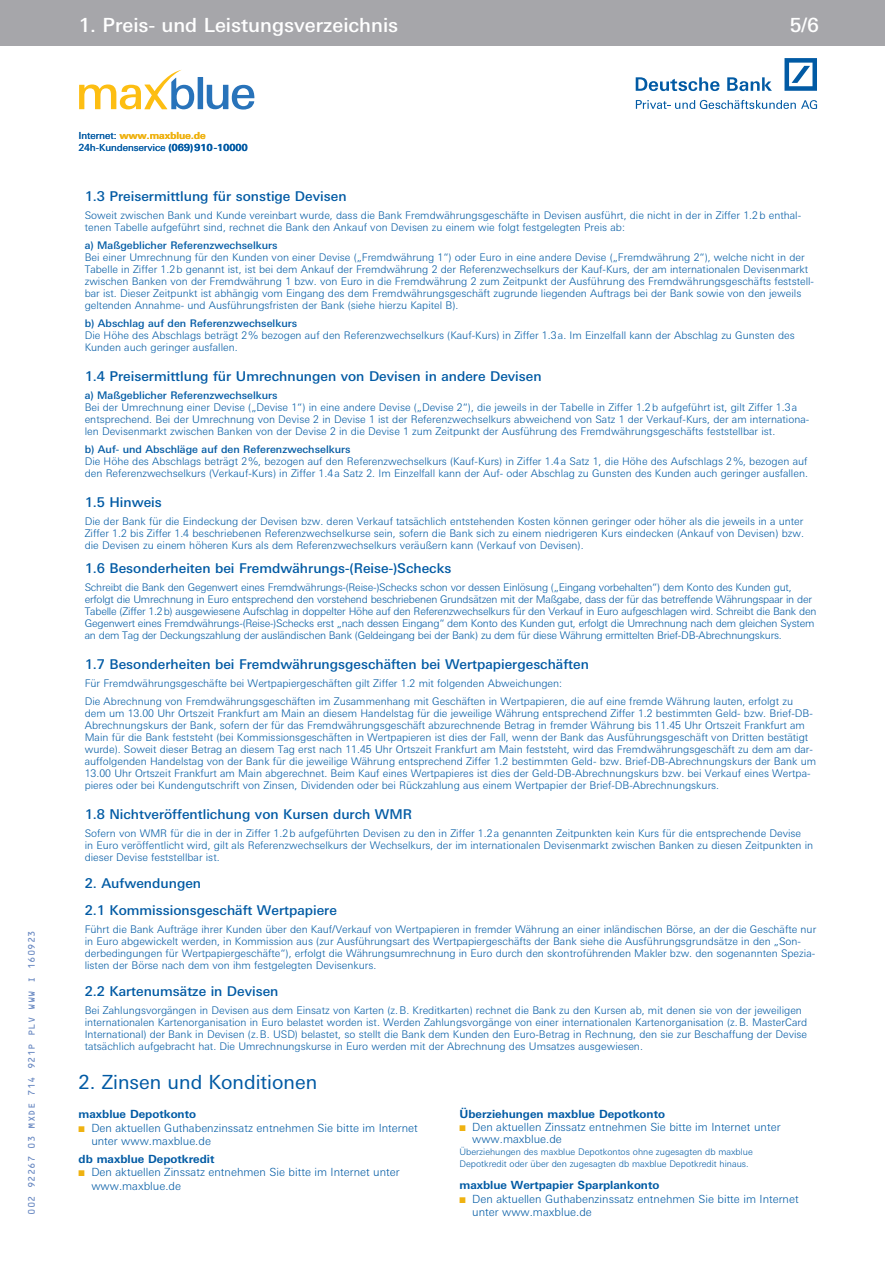
<style>
.page{position:relative;width:885px;height:1263px;background:#fff}
.page>*{position:absolute;margin:0;border:0;box-sizing:border-box;transform-origin:0 0}
.t1{font:500 19.5px "Deu Ba Univers";color:#fff}
.t2{font:19.5px "Deu Ba Univers";color:#015aa4}
.t3{font:500 13.5px/27px "Deu Ba Univers";color:#015aa4}
.t4{font:300 11.25px/13.5px "Deu Ba Univers";color:#015aa4}
.t5{font:700 11.25px "Deu Ba Univers";color:#015aa4}
.t6{font:300 10.5px/12px "Deu Ba Univers";color:#015aa4}
.t7{font:300 10.5px/12px "Deu Ba Univers";letter-spacing:-.02em;color:#015aa4}
.t8{font:500 10.5px "Deu Ba Univers";color:#015aa4}
.t9{font:9.75px/12px "Deu Ba Univers";color:#015aa4}
.t10{font:300 9px/12px "Deu Ba Univers";color:#015aa4}
.t11{font:9px "OCRB";color:#6787c1}
.s1{font-weight:700;color:#efb211}
.s2{font-weight:700}
.s3{color:#efb211}
</style>
<div class="page">
<svg style="left:635px;top:77px;width:84px;height:14px"></svg>
<svg style="left:727px;top:77px;width:44px;height:14px"></svg>
<svg style="left:784px;top:58px;width:32px;height:33px"></svg>
<svg style="left:635px;top:100px;width:160px;height:9px"></svg>
<svg style="left:801px;top:100px;width:16px;height:9px"></svg>
<div style="left:0;top:0;width:884px;height:45px;background:#a6a6aa"></div>
<svg style="left:79px;top:70px;width:175px;height:40px"></svg>
<p class="t11" style="left:27px;top:1215px;width:286px;rotate:-90deg">002 92267 03 MXDE 714 921P PLV WWW I 160923</p>
<h1 class="t1" style="left:79px;top:14px;width:321px">1. Preis- und Leistungsverzeichnis</h1>
<h1 class="t1" style="left:789px;top:14px;width:30px">5/6</h1>
<h1 class="t1" style="left:790px;top:14px;width:30px">1 3</h1>
<p class="t9" style="left:79px;top:129px;width:171px">Internet: <span class="s1">www.maxblue.de<br></span>24h-Kundenservice <span class="s2">(069)910-10000</span></p>
<p class="t3" style="left:85px;top:183px;width:263px">1.3 Preisermittlung für sonstige Devisen</p>
<p class="t6" style="left:85px;top:209px;width:717px">Soweit zwischen Bank und Kunde vereinbart wurde, dass die Bank Fremdwährungsgeschäfte in Devisen ausführt, die nicht in der in Ziffer 1.2b enthal&shy;tenen Tabelle aufgeführt sind, rechnet die Bank den Ankauf von Devisen zu einem wie folgt festgelegten Preis ab:</p>
<p class="t8" style="left:85px;top:239px;width:194px">a) Maßgeblicher Referenzwechselkurs</p>
<p class="t6" style="left:85px;top:251px;width:730px">Bei einer Umrechnung für den Kunden von einer Devise („Fremdwährung 1“) oder Euro in eine andere Devise („Fremdwährung 2“), welche nicht in der Tabelle in Ziffer 1.2b genannt ist, ist bei dem Ankauf der Fremdwährung 2 der Referenzwechselkurs der Kauf-Kurs, der am internationalen Devisenmarkt zwischen Banken von der Fremdwährung 1 bzw. von Euro in die Fremdwährung 2 zum Zeitpunkt der Ausführung des Fremdwährungsgeschäfts feststell&shy;bar ist. Dieser Zeitpunkt ist abhängig vom Eingang des dem Fremdwährungsgeschäft zugrunde liegenden Auftrags bei der Bank sowie von den jeweils geltenden Annahme- und Ausführungsfristen der Bank (siehe hierzu Kapitel B).</p>
<p class="t8" style="left:85px;top:317px;width:214px">b) Abschlag auf den Referenzwechselkurs</p>
<p class="t6" style="left:85px;top:329px;width:711px">Die Höhe des Abschlags beträgt 2% bezogen auf den Referenzwechselkurs (Kauf-Kurs) in Ziffer 1.3a. Im Einzelfall kann der Abschlag zu Gunsten des<br>Kunden auch geringer ausfallen.</p>
<p class="t3" style="left:85px;top:363px;width:458px">1.4 Preisermittlung für Umrechnungen von Devisen in andere Devisen</p>
<p class="t8" style="left:85px;top:389px;width:194px">a) Maßgeblicher Referenzwechselkurs</p>
<p class="t6" style="left:85px;top:401px;width:726px">Bei der Umrechnung einer Devise („Devise 1“) in eine andere Devise („Devise 2“), die jeweils in der Tabelle in Ziffer 1.2b aufgeführt ist, gilt Ziffer 1.3a entsprechend. Bei der Umrechnung von Devise 2 in Devise 1 ist der Referenzwechselkurs abweichend von Satz 1 der Verkauf-Kurs, der am internationa&shy;len Devisenmarkt zwischen Banken von der Devise 2 in die Devise 1 zum Zeitpunkt der Ausführung des Fremdwährungsgeschäfts feststellbar ist.</p>
<p class="t8" style="left:85px;top:443px;width:267px">b) Auf- und Abschläge auf den Referenzwechselkurs</p>
<p class="t6" style="left:85px;top:455px;width:724px">Die Höhe des Abschlags beträgt 2%, bezogen auf den Referenzwechselkurs (Kauf-Kurs) in Ziffer 1.4a Satz 1, die Höhe des Aufschlags 2%, bezogen auf den Referenzwechselkurs (Verkauf-Kurs) in Ziffer 1.4a Satz 2. Im Einzelfall kann der Auf- oder Abschlag zu Gunsten des Kunden auch geringer ausfallen.</p>
<p class="t3" style="left:85px;top:489px;width:79px">1.5 Hinweis</p>
<p class="t6" style="left:85px;top:515px;width:720px;text-align:justify">Die der Bank für die Eindeckung der Devisen bzw. deren Verkauf tatsächlich entstehenden Kosten können geringer oder höher als die jeweils in a unter Ziffer 1.2 bis Ziffer 1.4 beschriebenen Referenzwechselkurse sein, sofern die Bank sich zu einem niedrigeren Kurs eindecken (Ankauf von Devisen) bzw. die Devisen zu einem höheren Kurs als dem Referenzwechselkurs veräußern kann (Verkauf von Devisen).</p>
<p class="t3" style="left:85px;top:555px;width:368px">1.6 Besonderheiten bei Fremdwährungs-(Reise-)Schecks</p>
<p class="t7" style="left:85px;top:581px;width:733px">Schreibt die Bank den Gegenwert eines Fremdwährungs-(Reise-)Schecks schon vor dessen Einlösung („Eingang vorbehalten“) dem Konto des Kunden gut, erfolgt die Umrechnung in Euro entsprechend den vorstehend beschriebenen Grundsätzen mit der Maßgabe, dass der für das betreffende Währungspaar in der Tabelle (Ziffer 1.2b) ausgewiesene Aufschlag in doppelter Höhe auf den Referenzwechselkurs für den Verkauf in Euro aufgeschlagen wird. Schreibt die Bank den Gegenwert eines Fremdwährungs-(Reise-)Schecks erst „nach dessen Eingang“ dem Konto des Kunden gut, erfolgt die Umrechnung nach dem gleichen System an dem Tag der Deckungszahlung der ausländischen Bank (Geldeingang bei der Bank) zu dem für diese Währung ermittelten Brief-DB-Abrechnungskurs.</p>
<p class="t3" style="left:85px;top:651px;width:505px">1.7 Besonderheiten bei Fremdwährungsgeschäften bei Wertpapiergeschäften</p>
<p class="t6" style="left:85px;top:674px;width:709px;line-height:18px">Für Fremdwährungsgeschäfte bei Wertpapiergeschäften gilt Ziffer 1.2 mit folgenden Abweichungen:<br>Die Abrechnung von Fremdwährungsgeschäften im Zusammenhang mit Geschäften in Wertpapieren, die auf eine fremde Währung lauten, erfolgt zu</p>
<p class="t6" style="left:85px;top:707px;width:733px">dem um 13.00 Uhr Ortszeit Frankfurt am Main an diesem Handelstag für die jeweilige Währung entsprechend Ziffer 1.2 bestimmten Geld- bzw. Brief-DB-Abrechnungskurs der Bank, sofern der für das Fremdwährungsgeschäft abzurechnende Betrag in fremder Währung bis 11.45 Uhr Ortszeit Frankfurt am Main für die Bank feststeht (bei Kommissionsgeschäften in Wertpapieren ist dies der Fall, wenn der Bank das Ausführungsgeschäft von Dritten bestätigt wurde). Soweit dieser Betrag an diesem Tag erst nach 11.45 Uhr Ortszeit Frankfurt am Main feststeht, wird das Fremdwährungsgeschäft zu dem am dar&shy;auffolgenden Handelstag von der Bank für die jeweilige Währung entsprechend Ziffer 1.2 bestimmten Geld- bzw. Brief-DB-Abrechnungskurs der Bank um 13.00 Uhr Ortszeit Frankfurt am Main abgerechnet. Beim Kauf eines Wertpapieres ist dies der Geld-DB-Abrechnungskurs bzw. bei Verkauf eines Wertpa&shy;pieres oder bei Kundengutschrift von Zinsen, Dividenden oder bei Rückzahlung aus einem Wertpapier der Brief-DB-Abrechnungskurs.</p>
<p class="t3" style="left:85px;top:801px;width:329px">1.8 Nichtveröffentlichung von Kursen durch WMR</p>
<p class="t6" style="left:85px;top:827px;width:729px">Sofern von WMR für die in der in Ziffer 1.2b aufgeführten Devisen zu den in Ziffer 1.2a genannten Zeitpunkten kein Kurs für die entsprechende Devise<br>in Euro veröffentlicht wird, gilt als Referenzwechselkurs der Wechselkurs, der im internationalen Devisenmarkt zwischen Banken zu diesen Zeitpunkten in dieser Devise feststellbar ist.</p>
<p class="t3" style="left:85px;top:870px;width:254px">2. Aufwendungen<br>2.1 Kommissionsgeschäft Wertpapiere</p>
<p class="t6" style="left:85px;top:923px;width:733px">Führt die Bank Aufträge ihrer Kunden über den Kauf/Verkauf von Wertpapieren in fremder Währung an einer inländischen Börse, an der die Geschäfte nur in Euro abgewickelt werden, in Kommission aus (zur Ausführungsart des Wertpapiergeschäfts der Bank siehe die Ausführungsgrundsätze in den „Son&shy;derbedingungen für Wertpapiergeschäfte“), erfolgt die Währungsumrechnung in Euro durch den skontroführenden Makler bzw. den sogenannten Spezia&shy;listen der Börse nach dem von ihm festgelegten Devisenkurs.</p>
<p class="t3" style="left:85px;top:978px;width:195px">2.2 Kartenumsätze in Devisen</p>
<p class="t6" style="left:85px;top:1004px;width:724px">Bei Zahlungsvorgängen in Devisen aus dem Einsatz von Karten (z.B. Kreditkarten) rechnet die Bank zu den Kursen ab, mit denen sie von der jeweiligen internationalen Kartenorganisation in Euro belastet worden ist. Werden Zahlungsvorgänge von einer internationalen Kartenorganisation (z.B. MasterCard International) der Bank in Devisen (z.B. USD) belastet, so stellt die Bank dem Kunden den Euro-Betrag in Rechnung, den sie zur Beschaffung der Devise tatsächlich aufgebracht hat. Die Umrechnungskurse in Euro werden mit der Abrechnung des Umsatzes ausgewiesen.</p>
<h1 class="t2" style="left:79px;top:1071px;width:240px">2. Zinsen und Konditionen</h1>
<p class="t5" style="left:79px;top:1107px;width:119px">maxblue Depotkonto</p>
<p class="t4" style="left:91px;top:1121px;width:328px;text-indent:-13px"><span class="s3">■</span> Den aktuellen Guthabenzinssatz entnehmen Sie bitte im Internet unter www.maxblue.de</p>
<p class="t5" style="left:79px;top:1152px;width:137px">db maxblue Depotkredit</p>
<p class="t4" style="left:91px;top:1165px;width:310px;text-indent:-13px"><span class="s3">■</span> Den aktuellen Zinssatz entnehmen Sie bitte im Internet unter www.maxblue.de</p>
<p class="t5" style="left:459px;top:1107px;width:207px">Überziehungen maxblue Depotkonto</p>
<p class="t4" style="left:472px;top:1121px;width:310px;line-height:12px;text-indent:-13px"><span class="s3">■</span> Den aktuellen Zinssatz entnehmen Sie bitte im Internet unter www.maxblue.de</p>
<p class="t10" style="left:459px;top:1146px;width:295px">Überziehungen des maxblue Depotkontos ohne zugesagten db maxblue<br>Depotkredit oder über den zugesagten db maxblue Depotkredit hinaus.</p>
<p class="t5" style="left:459px;top:1178px;width:201px">maxblue Wertpapier Sparplankonto</p>
<p class="t4" style="left:472px;top:1192px;width:328px;text-indent:-13px"><span class="s3">■</span> Den aktuellen Guthabenzinssatz entnehmen Sie bitte im Internet unter www.maxblue.de</p>
</div>
